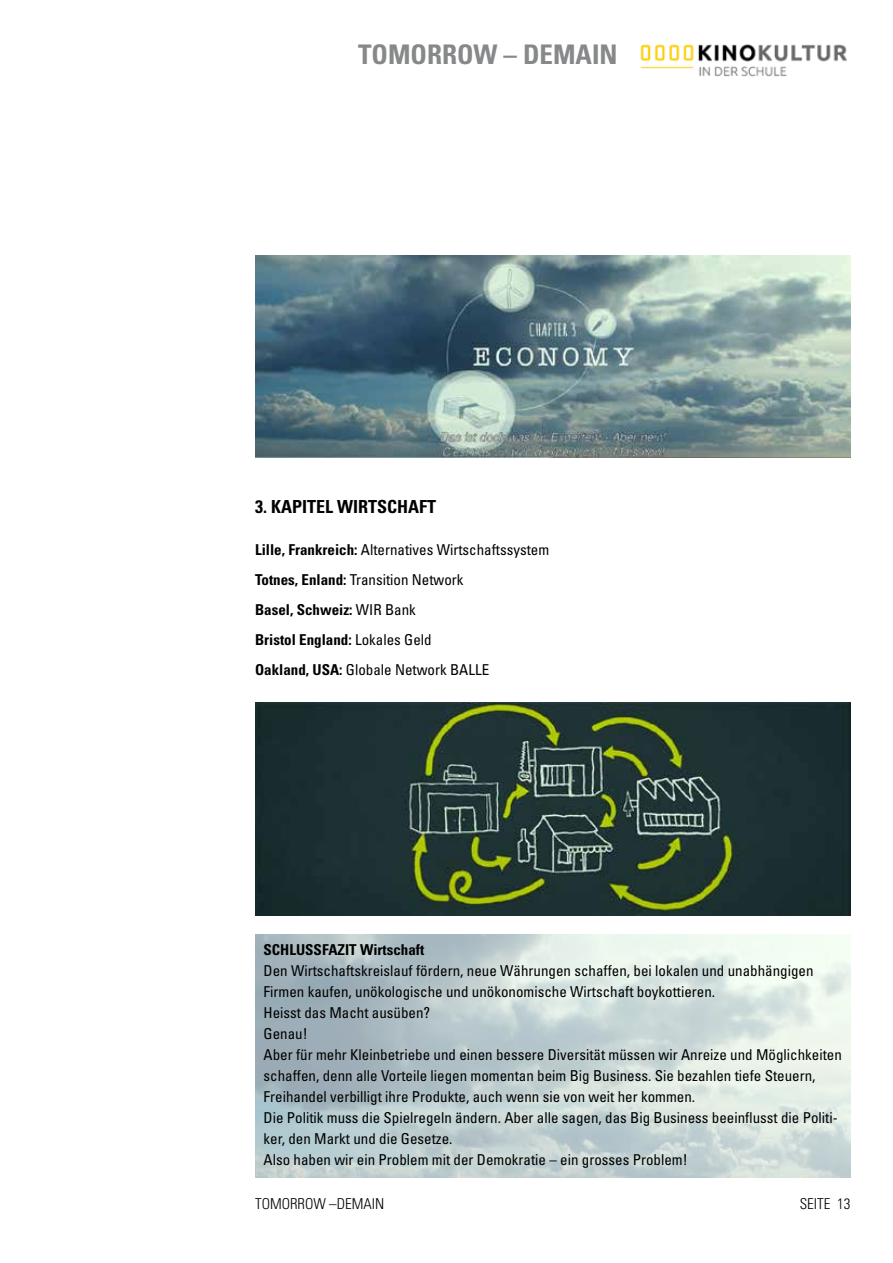
<style>
.page{position:relative;width:893px;height:1263px;background:#fff}
.page>*{position:absolute;margin:0;border:0;box-sizing:border-box;transform-origin:0 0}
.t1{font:700 condensed 27px "Univers";color:#87888a}
.t2{font:700 condensed 18px "Univers";color:#000}
.t3{font:condensed 15px/21px "Univers";color:#000}
.t4{font:300 condensed 15px "Univers";color:#000}
.t5{font:700 condensed 15px "Univers";color:#000}
.s1{font-weight:700}
</style>
<div class="page">
<img style="left:640px;top:44px;width:207px;height:33px">
<img style="left:255px;top:255px;width:595px;height:202px">
<img style="left:255px;top:702px;width:595px;height:213px">
<h1 class="t1" style="left:358px;top:38px;width:261px">TOMORROW – DEMAIN</h1>
<p class="t2" style="left:255px;top:496px;width:183px">3. KAPITEL WIRTSCHAFT</p>
<p class="t3" style="left:255px;top:535px;width:296px;line-height:30px"><span class="s1">Lille, Frankreich:</span> Alternatives Wirtschaftssystem <span class="s1">Totnes, Enland:</span> Transition Network<br><span class="s1">Basel, Schweiz:</span> WIR Bank<br><span class="s1">Bristol England:</span> Lokales Geld<br><span class="s1">Oakland, USA:</span> Globale Network BALLE</p>
<p class="t5" style="left:264px;top:940px;width:162px">SCHLUSSFAZIT Wirtschaft</p>
<p class="t3" style="left:264px;top:959px;width:580px">Den Wirtschaftskreislauf fördern, neue Währungen schaffen, bei lokalen und unabhängigen Firmen kaufen, unökologische und unökonomische Wirtschaft boykottieren.<br>Heisst das Macht ausüben?<br>Genau!<br>Aber für mehr Kleinbetriebe und einen bessere Diversität müssen wir Anreize und Möglichkeiten schaffen, denn alle Vorteile liegen momentan beim Big Business. Sie bezahlen tiefe Steuern, Freihandel verbilligt ihre Produkte, auch wenn sie von weit her kommen.<br>Die Politik muss die Spielregeln ändern. Aber alle sagen, das Big Business beeinflusst die Politi&shy;ker, den Markt und die Gesetze.<br>Also haben wir ein Problem mit der Demokratie – ein grosses Problem!</p>
<p class="t4" style="left:255px;top:1195px;width:131px">TOMORROW –DEMAIN</p>
<p class="t4" style="left:800px;top:1195px;width:52px">SEITE 13</p>
</div>
